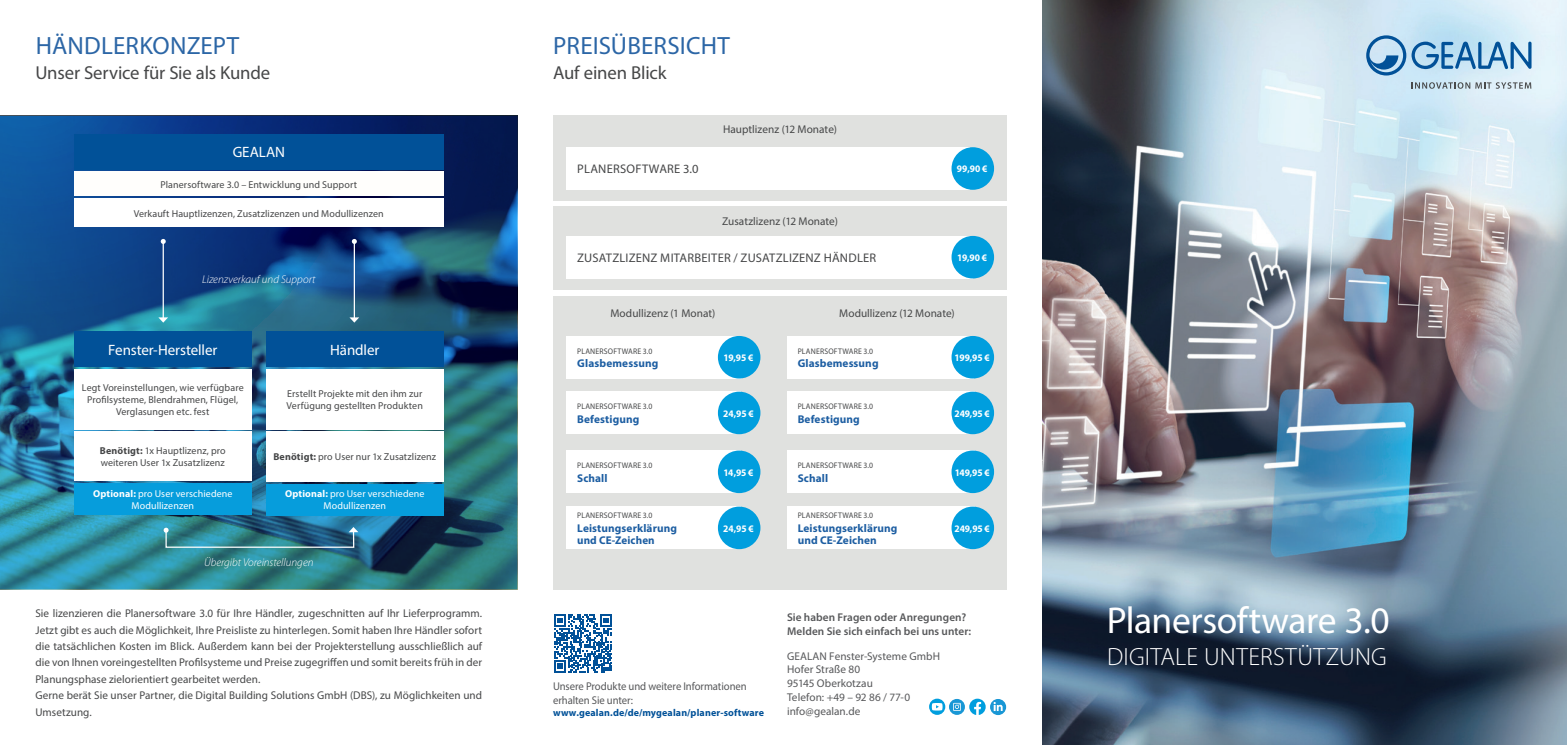
<style>
.page{position:relative;width:1567px;height:745px;background:#fff}
.page>*{position:absolute;margin:0;border:0;box-sizing:border-box;transform-origin:0 0}
.t1{font:37.5px "Myriad Pro";letter-spacing:-.01em;color:#fff}
.t2{font:25px "Myriad Pro";letter-spacing:.005em;color:#2c66a6}
.t3{font:300 25px "Myriad Pro";letter-spacing:.01em;color:#fff}
.t4{font:18.75px "Myriad Pro";letter-spacing:-.01em;color:#464748}
.t5{font:15px "Myriad Pro";letter-spacing:-.005em;color:#fff}
.t6{font:12.5px "Myriad Pro";letter-spacing:.015em;color:#464748}
.t7{font:11.25px/16.4px "Myriad Pro";letter-spacing:.005em;color:#464748}
.t8{font:700 11.25px/12.5px "Myriad Pro";letter-spacing:.01em;color:#1d5ea2}
.t9{font:11.25px/13.8px "Myriad Pro";letter-spacing:-.005em;color:#57585a}
.t10{font:600 11.25px/13.5px "Myriad Pro";letter-spacing:.005em;color:#57585a}
.t11{font:11.25px/13.5px "Myriad Pro";letter-spacing:-.005em;color:#57585a;scale:.95 1}
.t12{font:italic 300 11.25px "Myriad Pro";color:#fff}
.t13{font:10px/12px "Myriad Pro";letter-spacing:.01em;color:#464748}
.t14{font:10px/12px "Myriad Pro";letter-spacing:.01em;color:#fff;text-align:center}
.t15{font:700 10px "Myriad Pro";letter-spacing:-.01em;color:#fff;scale:.95 1}
.t16{font:700 10px "Myriad Pro";letter-spacing:.015em;color:#015198}
.t17{font:8.12px "Myriad Pro";letter-spacing:.025em;color:#464748;scale:.95 1}
.s1{font-weight:700}
</style>
<div class="page">
<div style="left:553px;top:115px;width:453px;height:86px;background:#e0e1df"></div>
<div style="left:553px;top:206px;width:453px;height:84px;background:#e0e1df"></div>
<div style="left:553px;top:296px;width:453px;height:293px;background:#e0e1df"></div>
<img style="left:1042px;top:0;width:524px;height:744px">
<svg style="left:1365px;top:35px;width:166px;height:40px;background:#94bedc"></svg>
<svg style="left:1411px;top:82px;width:120px;height:7px"></svg>
<svg style="left:0;top:116px;width:517px;height:473px;background:#1d5c85"></svg>
<svg style="left:554px;top:614px;width:58px;height:58px"></svg>
<div style="left:566px;top:336px;width:176px;height:42px;background:#fff"></div>
<div style="left:718px;top:336px;width:42px;height:42px;background:#009ede;border-radius:50%"></div>
<div style="left:566px;top:391px;width:175px;height:43px;background:#fff"></div>
<div style="left:718px;top:391px;width:42px;height:43px;background:#009ede;border-radius:50%"></div>
<div style="left:566px;top:450px;width:174px;height:43px;background:#fff"></div>
<div style="left:718px;top:450px;width:42px;height:43px;background:#009ede;border-radius:50%"></div>
<div style="left:566px;top:506px;width:175px;height:43px;background:#fff"></div>
<div style="left:718px;top:506px;width:42px;height:43px;background:#009ede;border-radius:50%"></div>
<div style="left:787px;top:336px;width:186px;height:42px;background:#fff"></div>
<div style="left:951px;top:336px;width:43px;height:42px;background:#009ede;border-radius:50%"></div>
<div style="left:787px;top:391px;width:187px;height:43px;background:#fff"></div>
<div style="left:951px;top:391px;width:43px;height:43px;background:#009ede;border-radius:50%"></div>
<div style="left:787px;top:450px;width:187px;height:43px;background:#fff"></div>
<div style="left:951px;top:450px;width:43px;height:43px;background:#009ede;border-radius:50%"></div>
<div style="left:787px;top:506px;width:187px;height:43px;background:#fff"></div>
<div style="left:951px;top:506px;width:43px;height:43px;background:#009ede;border-radius:50%"></div>
<div style="left:566px;top:147px;width:403px;height:43px;background:#fff"></div>
<div style="left:566px;top:236px;width:406px;height:42px;background:#fff"></div>
<div style="left:951px;top:147px;width:43px;height:43px;background:#009ede;border-radius:50%"></div>
<div style="left:951px;top:236px;width:43px;height:42px;background:#009ede;border-radius:50%"></div>
<div style="left:74px;top:134px;width:369px;height:35px;background:#015198"></div>
<div style="left:74px;top:331px;width:178px;height:36px;background:#015198"></div>
<div style="left:266px;top:331px;width:177px;height:36px;background:#015198"></div>
<div style="left:74px;top:171px;width:369px;height:25px;background:#fffefc"></div>
<div style="left:74px;top:198px;width:369px;height:29px;background:#fff"></div>
<div style="left:74px;top:369px;width:178px;height:60px;background:#fff"></div>
<div style="left:266px;top:369px;width:177px;height:60px;background:#fff"></div>
<div style="left:74px;top:431px;width:178px;height:50px;background:#fff"></div>
<div style="left:266px;top:431px;width:177px;height:50px;background:#fff"></div>
<div style="left:266px;top:483px;width:177px;height:32px;background:#069ddc"></div>
<div style="left:74px;top:483px;width:178px;height:32px;background:#069ddc"></div>
<hr style="left:163px;top:241px;width:1px;height:77px;background:#fff">
<svg style="left:161px;top:239px;width:5px;height:5px"></svg>
<svg style="left:158px;top:317px;width:10px;height:5px"></svg>
<hr style="left:354px;top:241px;width:1px;height:77px;background:#fff">
<svg style="left:352px;top:239px;width:5px;height:5px"></svg>
<svg style="left:349px;top:317px;width:10px;height:5px"></svg>
<svg style="left:164px;top:526px;width:194px;height:22px;background:#377b8e"></svg>
<svg style="left:929px;top:698px;width:77px;height:16px"></svg>
<h2 class="t2" style="left:36px;top:30px;width:205px">HÄNDLERKONZEPT</h2>
<h3 class="t4" style="left:35px;top:61px;width:236px">Unser Service für Sie als Kunde</h3>
<h3 class="t5" style="left:233px;top:143px;width:54px">GEALAN</h3>
<p class="t13" style="left:160px;top:178px;width:198px">Planersoftware 3.0 – Entwicklung und Support</p>
<p class="t13" style="left:134px;top:207px;width:251px">Verkauft Hauptlizenzen, Zusatzlizenzen und Modullizenzen</p>
<p class="t12" style="left:202px;top:272px;width:115px">Lizenzverkauf und Support</p>
<h3 class="t5" style="left:108px;top:340px;width:111px">Fenster-Hersteller</h3>
<h3 class="t5" style="left:330px;top:340px;width:51px">Händler</h3>
<p class="t13" style="left:82px;top:381px;width:163px;text-align:center">Legt Voreinstellungen, wie verfügbare<br>Profilsysteme, Blendrahmen, Flügel,<br>Verglasungen etc. fest</p>
<p class="t13" style="left:286px;top:387px;width:138px">Erstellt Projekte mit den ihm zur<br>Verfügung gestellten Produkten</p>
<p class="t13" style="left:100px;top:444px;width:127px"><span class="s1">Benötigt:</span> 1x Hauptlizenz, pro weiteren User 1x Zusatzlizenz</p>
<p class="t13" style="left:273px;top:450px;width:164px"><span class="s1">Benötigt:</span> pro User nur 1x Zusatzlizenz</p>
<p class="t14" style="left:285px;top:487px;width:141px"><span class="s1">Optional:</span> pro User verschiedene<br>Modullizenzen</p>
<p class="t14" style="left:93px;top:487px;width:141px"><span class="s1">Optional:</span> pro User verschiedene<br>Modullizenzen</p>
<p class="t12" style="left:204px;top:555px;width:111px">Übergibt Voreinstellungen</p>
<p class="t7" style="left:35px;top:604px;width:448px">Sie lizenzieren die Planersoftware 3.0 für Ihre Händler, zugeschnitten auf Ihr Lieferprogramm.<br>Jetzt gibt es auch die Möglichkeit, Ihre Preisliste zu hinterlegen. Somit haben Ihre Händler sofort die tatsächlichen Kosten im Blick. Außerdem kann bei der Projekterstellung ausschließlich auf die von Ihnen voreingestellten Profilsysteme und Preise zugegriffen und somit bereits früh in der Planungsphase zielorientiert gearbeitet werden.<br>Gerne berät Sie unser Partner, die Digital Building Solutions GmbH (DBS), zu Möglichkeiten und Umsetzung.</p>
<h2 class="t2" style="left:553px;top:30px;width:178px">PREISÜBERSICHT</h2>
<h3 class="t4" style="left:553px;top:61px;width:115px">Auf einen Blick</h3>
<p class="t6" style="left:577px;top:161px;width:123px">PLANERSOFTWARE 3.0</p>
<p class="t7" style="left:723px;top:121px;width:115px">Hauptlizenz (12 Monate)</p>
<p class="t7" style="left:722px;top:213px;width:117px">Zusatzlizenz (12 Monate)</p>
<p class="t6" style="left:577px;top:250px;width:300px">ZUSATZLIZENZ MITARBEITER / ZUSATZLIZENZ HÄNDLER</p>
<p class="t15" style="left:956px;top:162px;width:34px">99,90 €</p>
<p class="t15" style="left:957px;top:251px;width:33px">19,90 €</p>
<p class="t7" style="left:610px;top:304px;width:106px">Modullizenz (1 Monat)</p>
<p class="t7" style="left:839px;top:304px;width:117px">Modullizenz (12 Monate)</p>
<p class="t17" style="left:577px;top:345px;width:81px">PLANERSOFTWARE 3.0</p>
<p class="t8" style="left:577px;top:356px;width:82px">Glasbemessung</p>
<p class="t17" style="left:797px;top:346px;width:81px">PLANERSOFTWARE 3.0</p>
<p class="t8" style="left:797px;top:356px;width:82px">Glasbemessung</p>
<p class="t15" style="left:723px;top:351px;width:33px">19,95 €</p>
<p class="t15" style="left:954px;top:351px;width:38px">199,95 €</p>
<p class="t17" style="left:577px;top:401px;width:81px">PLANERSOFTWARE 3.0</p>
<p class="t8" style="left:577px;top:412px;width:64px">Befestigung</p>
<p class="t15" style="left:723px;top:406px;width:34px">24,95 €</p>
<p class="t17" style="left:797px;top:401px;width:81px">PLANERSOFTWARE 3.0</p>
<p class="t8" style="left:797px;top:412px;width:64px">Befestigung</p>
<p class="t15" style="left:954px;top:406px;width:39px">249,95 €</p>
<p class="t17" style="left:577px;top:460px;width:81px">PLANERSOFTWARE 3.0</p>
<p class="t8" style="left:577px;top:471px;width:32px">Schall</p>
<p class="t15" style="left:723px;top:465px;width:33px">14,95 €</p>
<p class="t17" style="left:797px;top:460px;width:81px">PLANERSOFTWARE 3.0</p>
<p class="t8" style="left:797px;top:471px;width:32px">Schall</p>
<p class="t15" style="left:954px;top:465px;width:38px">149,95 €</p>
<p class="t17" style="left:577px;top:510px;width:81px">PLANERSOFTWARE 3.0</p>
<p class="t8" style="left:577px;top:521px;width:101px">Leistungserklärung und CE-Zeichen</p>
<p class="t15" style="left:723px;top:521px;width:34px">24,95 €</p>
<p class="t17" style="left:797px;top:510px;width:81px">PLANERSOFTWARE 3.0</p>
<p class="t8" style="left:797px;top:521px;width:101px">Leistungserklärung und CE-Zeichen</p>
<p class="t15" style="left:954px;top:521px;width:39px">249,95 €</p>
<p class="t11" style="left:553px;top:678px;width:205px">Unsere Produkte und weitere Informationen erhalten Sie unter:</p>
<p class="t16" style="left:553px;top:705px;width:213px">www.gealan.de/de/mygealan/planer-software</p>
<p class="t10" style="left:787px;top:610px;width:186px">Sie haben Fragen oder Anregungen?<br>Melden Sie sich einfach bei uns unter:</p>
<p class="t9" style="left:787px;top:648px;width:154px">GEALAN Fenster-Systeme GmbH<br>Hofer Straße 80<br>95145 Oberkotzau<br>Telefon: +49 – 92 86 / 77-0 info@gealan.de</p>
<h1 class="t1" style="left:1106px;top:597px;width:284px">Planersoftware 3.0</h1>
<h2 class="t3" style="left:1106px;top:641px;width:281px">DIGITALE UNTERSTÜTZUNG</h2>
</div>
